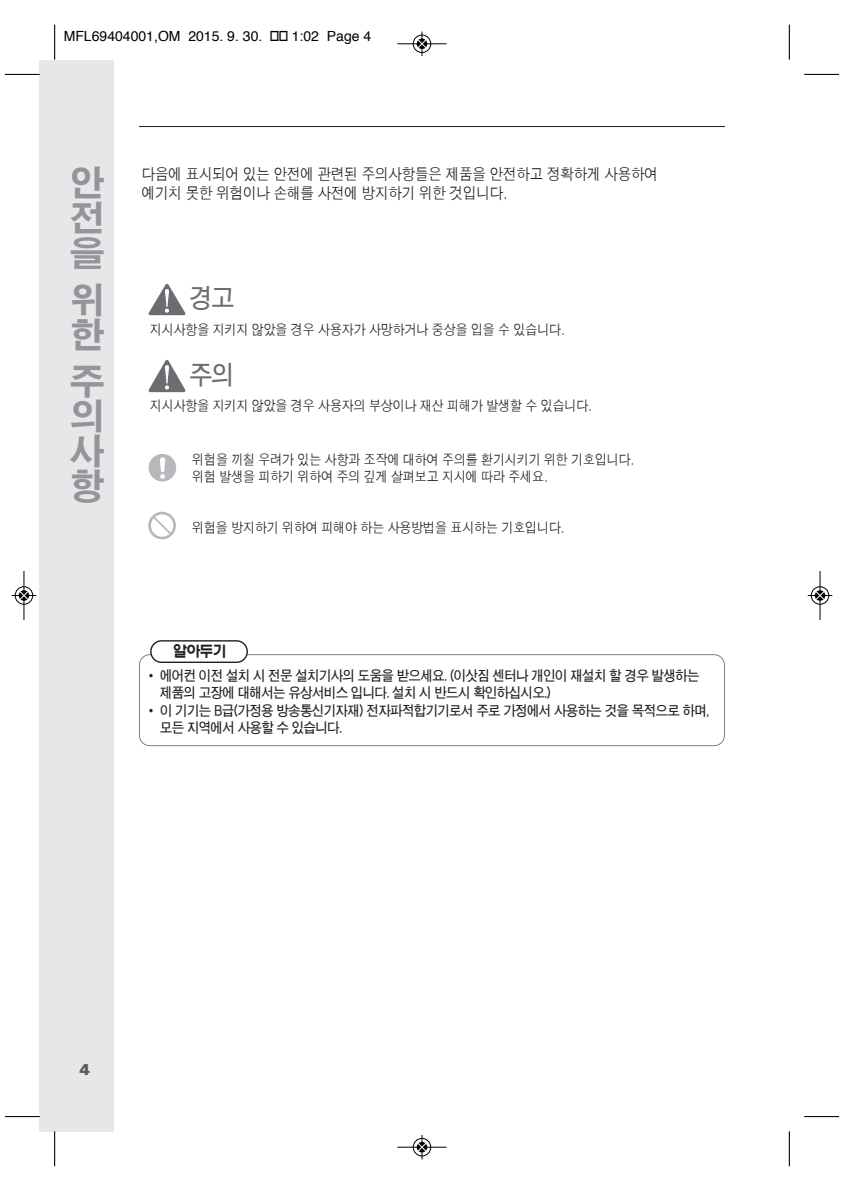
<style>
.page{position:relative;width:844px;height:1191px;background:#fff}
.page>*{position:absolute;margin:0;border:0;box-sizing:border-box;transform-origin:0 0}
.t1{font:35px/35px "HY Go Thic Extra";color:#939598;text-align:justify}
.t2{font:700 26.25px "HY Go Thic";color:#6c6d70;scale:.9 1}
.t3{font:500 15.75px/18.9px "HY Go Thic";letter-spacing:-.06em;color:#231f20;scale:.9 1}
.t4{font:700 15.75px "HY Wul Nun";color:#231f20;scale:.9 1}
.t5{font:900 15.75px "Univers";color:#57585a}
.t6{font:500 14px/16.8px "HY Go Thic";letter-spacing:-.06em;color:#231f20;scale:.9 1}
.t7{font:700 14px/17.5px "HY Go Thic";letter-spacing:-.06em;color:#231f20;scale:.9 1}
.t8{font:14px "Helvetica";color:#000}
</style>
<div class="page">
<div style="left:40px;top:60px;width:74px;height:1071px;background:#e6e7e9"></div>
<hr style="left:139px;top:126px;width:585px;height:1px;background:#231f20">
<img style="left:149px;top:283px;width:36px;height:33px">
<img style="left:149px;top:359px;width:36px;height:34px">
<div style="left:148px;top:454px;width:28px;height:27px;background:#b7b8bb;border-radius:50%"></div>
<svg style="left:160px;top:457px;width:5px;height:22px"></svg>
<svg style="left:148px;top:512px;width:28px;height:27px"></svg>
<div style="left:139px;top:654px;width:585px;height:92px;border:2px solid #6c6d70;border-radius:11px"></div>
<svg style="left:150px;top:640px;width:98px;height:23px"></svg>
<hr style="left:54px;top:25px;width:1px;height:35px;background:#000">
<hr style="left:5px;top:74px;width:35px;height:1px;background:#000">
<hr style="left:788px;top:25px;width:1px;height:35px;background:#000">
<hr style="left:804px;top:74px;width:34px;height:1px;background:#000">
<hr style="left:54px;top:1131px;width:1px;height:35px;background:#000">
<hr style="left:5px;top:1116px;width:35px;height:1px;background:#000">
<hr style="left:788px;top:1131px;width:1px;height:35px;background:#000">
<hr style="left:804px;top:1116px;width:34px;height:1px;background:#000">
<div style="left:412px;top:34px;width:19px;height:19px;border:1px solid #fff;border-radius:50%"></div>
<hr style="left:397px;top:43px;width:49px;height:1px;background:#000">
<div style="left:413px;top:35px;width:18px;height:18px;border:1px solid #000;border-radius:50%"></div>
<svg style="left:417px;top:32px;width:9px;height:24px"></svg>
<div style="left:412px;top:1137px;width:19px;height:19px;border:1px solid #fff;border-radius:50%"></div>
<hr style="left:397px;top:1146px;width:49px;height:1px;background:#000">
<div style="left:413px;top:1138px;width:18px;height:18px;border:1px solid #000;border-radius:50%"></div>
<svg style="left:417px;top:1135px;width:9px;height:24px"></svg>
<div style="left:15px;top:586px;width:18px;height:19px;border:1px solid #fff;border-radius:50%"></div>
<hr style="left:24px;top:571px;width:1px;height:49px;background:#000">
<div style="left:15px;top:586px;width:18px;height:18px;border:1px solid #000;border-radius:50%"></div>
<svg style="left:12px;top:591px;width:24px;height:9px"></svg>
<div style="left:810px;top:586px;width:19px;height:19px;border:1px solid #fff;border-radius:50%"></div>
<hr style="left:819px;top:571px;width:1px;height:49px;background:#000">
<div style="left:810px;top:586px;width:18px;height:18px;border:1px solid #000;border-radius:50%"></div>
<svg style="left:807px;top:591px;width:25px;height:9px"></svg>
<p class="t8" style="left:64px;top:30px;width:200px">MFL69404001,OM 2015. 9. 30.</p>
<p class="t8" style="left:292px;top:30px;width:81px">1:02 Page 4</p>
<h1 class="t1" style="left:70px;top:163px;width:36px">안 전 을</h1>
<h1 class="t1" style="left:70px;top:280px;width:36px">위 한</h1>
<h1 class="t1" style="left:70px;top:361px;width:36px">주 의 사 항</h1>
<p class="t3" style="left:141px;top:165px;width:575px">다음에 표시되어 있는 안전에 관련된 주의사항들은 제품을 안전하고 정확하게 사용하여 예기치 못한 위험이나 손해를 사전에 방지하기 위한 것입니다.</p>
<h2 class="t2" style="left:189px;top:285px;width:52px">경고</h2>
<p class="t6" style="left:149px;top:321px;width:463px">지시사항을 지키지 않았을 경우 사용자가 사망하거나 중상을 입을 수 있습니다.</p>
<h2 class="t2" style="left:189px;top:361px;width:52px">주의</h2>
<p class="t6" style="left:149px;top:397px;width:493px">지시사항을 지키지 않았을 경우 사용자의 부상이나 재산 피해가 발생할 수 있습니다.</p>
<p class="t6" style="left:192px;top:451px;width:493px">위험을 끼칠 우려가 있는 사항과 조작에 대하여 주의를 환기시키기 위한 기호입니다. 위험 발생을 피하기 위하여 주의 깊게 살펴보고 지시에 따라 주세요.</p>
<p class="t6" style="left:192px;top:519px;width:416px">위험을 방지하기 위하여 피해야 하는 사용방법을 표시하는 기호입니다.</p>
<p class="t4" style="left:173px;top:642px;width:61px">알아두기</p>
<p class="t7" style="left:160px;top:666px;width:601px;text-indent:-15px">• 에어컨 이전 설치 시 전문 설치기사의 도움을 받으세요. (이삿짐 센터나 개인이 재설치 할 경우 발생하는 제품의 고장에 대해서는 유상서비스 입니다. 설치 시 반드시 확인하십시오.)</p>
<p class="t7" style="left:160px;top:701px;width:611px;text-indent:-15px">• 이 기기는 B급(가정용 방송통신기자재) 전자파적합기기로서 주로 가정에서 사용하는 것을 목적으로 하며, 모든 지역에서 사용할 수 있습니다.</p>
<p class="t5" style="left:79px;top:1064px;width:12px">4</p>
</div>
